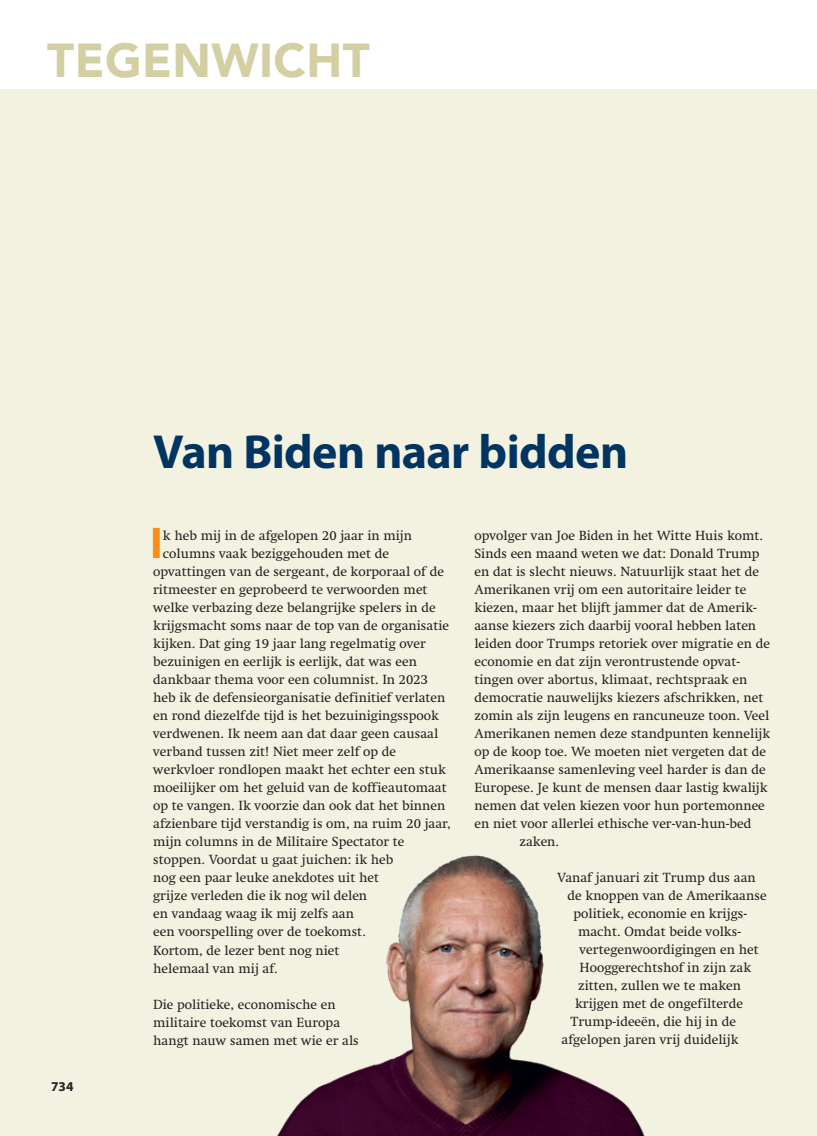
<style>
.page{position:relative;width:817px;height:1136px;background:#fff}
.page>*{position:absolute;margin:0;border:0;box-sizing:border-box;transform-origin:0 0}
.t1{font:700 48px "Myriad Pro";letter-spacing:-.015em;color:#003562}
.t2{font:900 47.25px "Avenir LT Std";letter-spacing:.01em;color:#d4cfa3}
.t3{font:700 44.7px "Myriad Pro";color:#f68f1e}
.t4{font:13.5px/18px "Swift LT Std";color:#231f20}
.t5{font:700 13.5px "Myriad Pro";color:#231f20}
</style>
<div class="page">
<div style="left:0;top:89px;width:816px;height:1046px;background:#f3f1df"></div>
<img style="left:277px;top:855px;width:367px;height:280px">
<h2 class="t2" style="left:47px;top:32px;width:324px">TEGENWICHT</h2>
<h1 class="t1" style="left:153px;top:421px;width:476px">Van Biden naar bidden</h1>
<p class="t5" style="left:51px;top:1077px;width:24px">734</p>
<h3 class="t3" style="left:150px;top:514px;width:14px">I</h3>
<p class="t4" style="left:163px;top:527px;width:251px">k heb mij in de afgelopen 20 jaar in mijn</p>
<p class="t4" style="left:163px;top:545px;width:227px">columns vaak beziggehouden met de</p>
<p class="t4" style="left:153px;top:563px;width:292px">opvattingen van de sergeant, de korporaal of de</p>
<p class="t4" style="left:153px;top:581px;width:276px">ritmeester en geprobeerd te verwoorden met</p>
<p class="t4" style="left:153px;top:599px;width:284px">welke verbazing deze belangrijke spelers in de</p>
<p class="t4" style="left:153px;top:617px;width:297px">krijgsmacht soms naar de top van de organisatie</p>
<p class="t4" style="left:153px;top:635px;width:274px">kijken. Dat ging 19 jaar lang regelmatig over</p>
<p class="t4" style="left:153px;top:653px;width:265px">bezuinigen en eerlijk is eerlijk, dat was een</p>
<p class="t4" style="left:153px;top:671px;width:276px">dankbaar thema voor een columnist. In 2023</p>
<p class="t4" style="left:153px;top:689px;width:294px">heb ik de defensieorganisatie definitief verlaten</p>
<p class="t4" style="left:153px;top:707px;width:287px">en rond diezelfde tijd is het bezuinigingsspook</p>
<p class="t4" style="left:153px;top:725px;width:286px">verdwenen. Ik neem aan dat daar geen causaal</p>
<p class="t4" style="left:153px;top:743px;width:244px">verband tussen zit! Niet meer zelf op de</p>
<p class="t4" style="left:153px;top:761px;width:294px">werkvloer rondlopen maakt het echter een stuk</p>
<p class="t4" style="left:153px;top:779px;width:295px">moeilijker om het geluid van de koffieautomaat</p>
<p class="t4" style="left:153px;top:797px;width:293px">op te vangen. Ik voorzie dan ook dat het binnen</p>
<p class="t4" style="left:153px;top:815px;width:299px">afzienbare tijd verstandig is om, na ruim 20 jaar,</p>
<p class="t4" style="left:153px;top:833px;width:253px">mijn columns in de Militaire Spectator te</p>
<p class="t4" style="left:153px;top:851px;width:242px">stoppen. Voordat u gaat juichen: ik heb</p>
<p class="t4" style="left:153px;top:869px;width:227px">nog een paar leuke anekdotes uit het</p>
<p class="t4" style="left:153px;top:887px;width:215px">grijze verleden die ik nog wil delen</p>
<p class="t4" style="left:153px;top:905px;width:202px">en vandaag waag ik mij zelfs aan</p>
<p class="t4" style="left:153px;top:923px;width:214px">een voorspelling over de toekomst.</p>
<p class="t4" style="left:153px;top:941px;width:188px">Kortom, de lezer bent nog niet</p>
<p class="t4" style="left:153px;top:959px;width:126px">helemaal van mij af.</p>
<p class="t4" style="left:153px;top:995px;width:207px">Die politieke, economische en militaire toekomst van Europa hangt nauw samen met wie er als</p>
<p class="t4" style="left:474px;top:527px;width:290px">opvolger van Joe Biden in het Witte Huis komt.</p>
<p class="t4" style="left:474px;top:545px;width:286px">Sinds een maand weten we dat: Donald Trump</p>
<p class="t4" style="left:474px;top:563px;width:286px">en dat is slecht nieuws. Natuurlijk staat het de</p>
<p class="t4" style="left:474px;top:581px;width:273px">Amerikanen vrij om een autoritaire leider te</p>
<p class="t4" style="left:474px;top:599px;width:284px">kiezen, maar het blijft jammer dat de Amerik-</p>
<p class="t4" style="left:474px;top:617px;width:283px">aanse kiezers zich daarbij vooral hebben laten</p>
<p class="t4" style="left:474px;top:635px;width:297px">leiden door Trumps retoriek over migratie en de</p>
<p class="t4" style="left:474px;top:653px;width:267px">economie en dat zijn verontrustende opvat-</p>
<p class="t4" style="left:474px;top:671px;width:274px">tingen over abortus, klimaat, rechtspraak en</p>
<p class="t4" style="left:474px;top:689px;width:290px">democratie nauwelijks kiezers afschrikken, net</p>
<p class="t4" style="left:474px;top:707px;width:296px">zomin als zijn leugens en rancuneuze toon. Veel</p>
<p class="t4" style="left:474px;top:725px;width:297px">Amerikanen nemen deze standpunten kennelijk</p>
<p class="t4" style="left:474px;top:743px;width:293px">op de koop toe. We moeten niet vergeten dat de</p>
<p class="t4" style="left:474px;top:761px;width:292px">Amerikaanse samenleving veel harder is dan de</p>
<p class="t4" style="left:474px;top:779px;width:295px">Europese. Je kunt de mensen daar lastig kwalijk</p>
<p class="t4" style="left:474px;top:797px;width:292px">nemen dat velen kiezen voor hun portemonnee</p>
<p class="t4" style="left:474px;top:815px;width:278px">en niet voor allerlei ethische ver-van-hun-bed</p>
<p class="t4" style="left:519px;top:833px;width:41px">zaken.</p>
<p class="t4" style="left:557px;top:869px;width:200px">Vanaf januari zit Trump dus aan</p>
<p class="t4" style="left:567px;top:887px;width:201px">de knoppen van de Amerikaanse</p>
<p class="t4" style="left:573px;top:905px;width:175px">politiek, economie en krijgs-</p>
<p class="t4" style="left:578px;top:922px;width:164px">macht. Omdat beide volks-</p>
<p class="t4" style="left:579px;top:940px;width:181px">vertegenwoordigingen en het</p>
<p class="t4" style="left:579px;top:958px;width:173px">Hooggerechtshof in zijn zak</p>
<p class="t4" style="left:578px;top:976px;width:164px">zitten, zullen we te maken</p>
<p class="t4" style="left:575px;top:994px;width:169px">krijgen met de ongefilterde</p>
<p class="t4" style="left:570px;top:1012px;width:167px">Trump-ideeën, die hij in de</p>
<p class="t4" style="left:561px;top:1030px;width:178px">afgelopen jaren vrij duidelijk</p>
</div>
